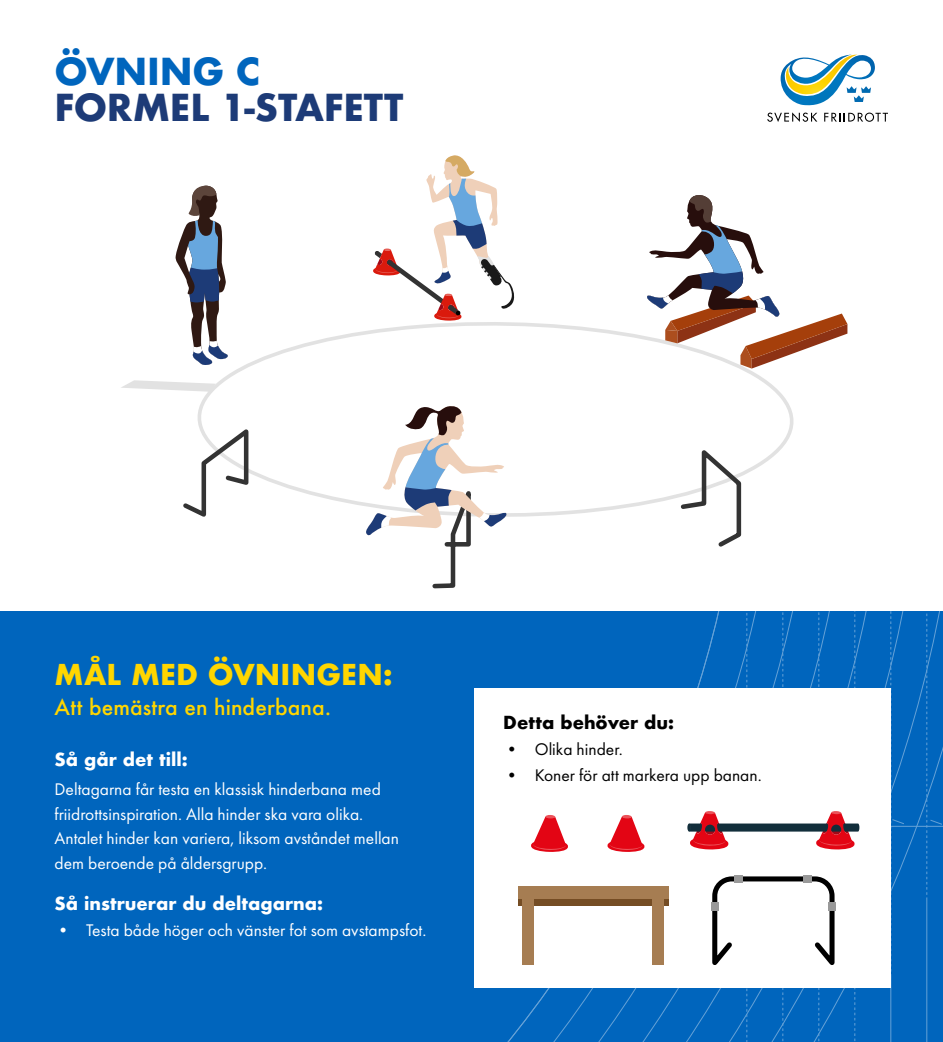
<style>
.page{position:relative;width:943px;height:1042px;background:#fff}
.page>*{position:absolute;margin:0;border:0;box-sizing:border-box;transform-origin:0 0}
.t1{font:700 36.23px "Futura";letter-spacing:-.01em;color:#1d3b77}
.t2{font:700 36.23px "Futura";letter-spacing:-.005em;color:#0065bd}
.t3{font:700 28px "Futura";letter-spacing:.005em;color:#ffd600}
.t4{font:500 21px "Futura";letter-spacing:.005em;color:#ffd600}
.t5{font:17.5px/24.5px "Futura PT";color:#fff}
.t6{font:17.5px "Futura PT";color:#000}
.t7{font:700 17.5px "Futura";color:#fff}
.t8{font:700 17.5px "Futura";color:#000}
</style>
<div class="page">
<div style="left:0;top:611px;width:943px;height:431px;background:#0065bd"></div>
<svg style="left:494px;top:611px;width:449px;height:431px"></svg>
<div style="left:474px;top:688px;width:416px;height:299px;background:#fff"></div>
<div style="left:517px;top:887px;width:151px;height:18px;background:#a67d52"></div>
<div style="left:517px;top:899px;width:151px;height:6px;background:#754d24"></div>
<div style="left:522px;top:894px;width:12px;height:71px;background:#a67d52"></div>
<div style="left:652px;top:894px;width:12px;height:71px;background:#a67d52"></div>
<svg style="left:687px;top:611px;width:172px;height:431px"></svg>
<svg style="left:121px;top:380px;width:42px;height:10px"></svg>
<svg style="left:163px;top:320px;width:631px;height:197px"></svg>
<svg style="left:678px;top:442px;width:65px;height:105px"></svg>
<svg style="left:179px;top:422px;width:72px;height:95px"></svg>
<svg style="left:366px;top:405px;width:141px;height:184px"></svg>
<svg style="left:175px;top:186px;width:53px;height:179px"></svg>
<svg style="left:646px;top:195px;width:201px;height:173px"></svg>
<div style="left:434px;top:312px;width:27px;height:9px;border:3px solid #da1a0d;border-radius:50%"></div>
<div style="left:373px;top:267px;width:27px;height:9px;border:3px solid #da1a0d;border-radius:50%"></div>
<svg style="left:374px;top:155px;width:141px;height:165px"></svg>
<div style="left:531px;top:840px;width:37px;height:12px;border:4px solid #e30514;border-radius:50%"></div>
<svg style="left:533px;top:815px;width:33px;height:35px"></svg>
<div style="left:607px;top:840px;width:37px;height:12px;border:4px solid #e30514;border-radius:50%"></div>
<svg style="left:609px;top:815px;width:33px;height:35px"></svg>
<svg style="left:767px;top:54px;width:121px;height:68px"></svg>
<h1 class="t2" style="left:55px;top:45px;width:207px">ÖVNING C</h1>
<h1 class="t1" style="left:55px;top:81px;width:350px">FORMEL 1-STAFETT</h1>
<h2 class="t3" style="left:55px;top:654px;width:339px">MÅL MED ÖVNINGEN:</h2>
<p class="t4" style="left:55px;top:693px;width:278px">Att bemästra en hinderbana.</p>
<p class="t7" style="left:55px;top:747px;width:135px">Så går det till:</p>
<p class="t5" style="left:55px;top:777px;width:346px">Deltagarna får testa en klassisk hinderbana med friidrottsinspiration. Alla hinder ska vara olika.<br>Antalet hinder kan variera, liksom avståndet mellan dem beroende på åldersgrupp.</p>
<p class="t7" style="left:55px;top:890px;width:270px">Så instruerar du deltagarna:</p>
<p class="t5" style="left:55px;top:917px;width:373px">• Testa både höger och vänster fot som avstampsfot.</p>
<p class="t8" style="left:503px;top:709px;width:172px">Detta behöver du:</p>
<p class="t6" style="left:503px;top:738px;width:121px">• Olika hinder.</p>
<p class="t6" style="left:503px;top:764px;width:260px">• Koner för att markera upp banan.</p>
</div>
